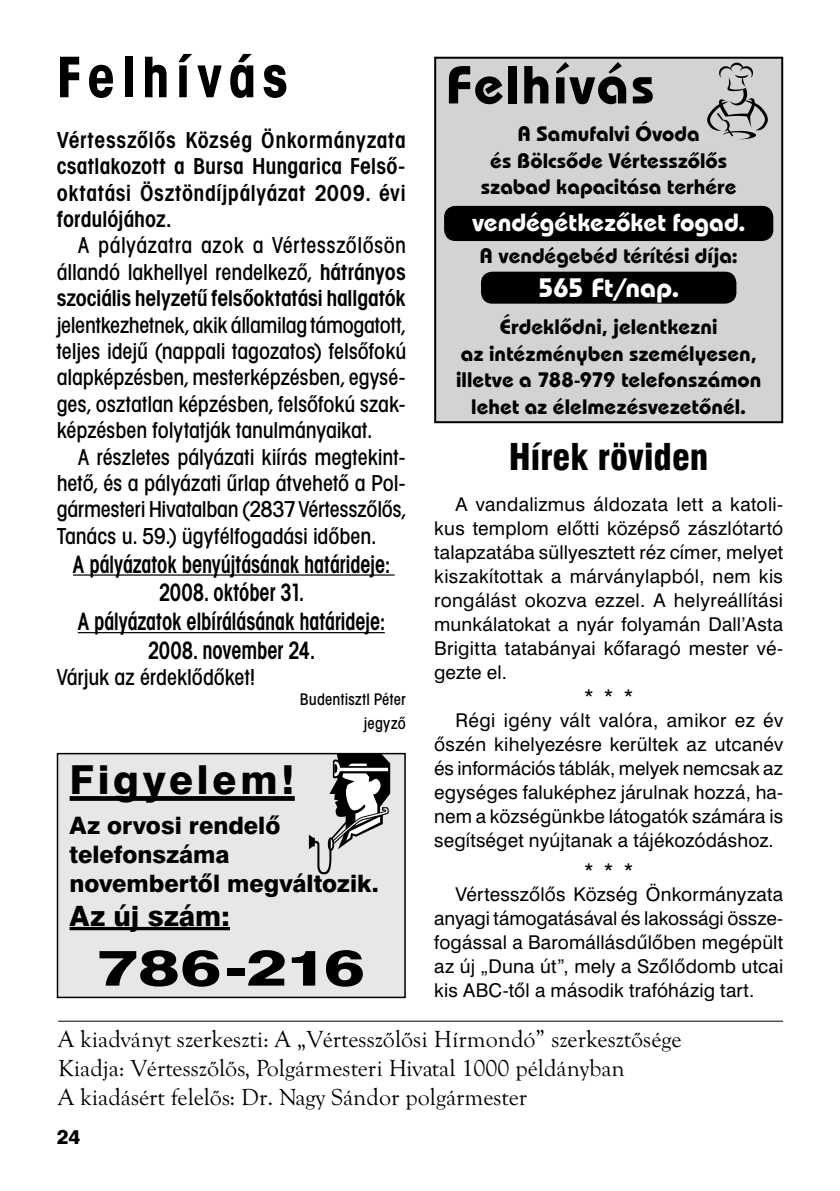
<style>
.page{position:relative;width:840px;height:1191px;background:#fff}
.page>*{position:absolute;margin:0;border:0;box-sizing:border-box;transform-origin:0 0}
.t1{font:700 56px "Avant Garde Cn PFL";letter-spacing:.115em;color:#000}
.t2{font:700 56px "Bauhaus PFL";letter-spacing:.035em;color:#000}
.t3{font:50px "Swiss 721 Hv PFL";letter-spacing:-.02em;color:#000;scale:1.4 1}
.t4{font:40px "Swiss 721 Hv PFL";letter-spacing:.095em;color:#000}
.t5{font:36px "Swiss 721 Blk Cn PFL";color:#000}
.t6{font:700 28px "Bauhaus PFL";letter-spacing:-.01em;color:#fff}
.t7{font:28px "Swiss 721 Hv PFL";letter-spacing:.005em;color:#000}
.t8{font:700 26px "Bauhaus PFL";letter-spacing:-.005em;color:#fff}
.t9{font:24px/28.8px "Goudy OSPFL";color:#000}
.t10{font:24px/28.8px "Avant Garde Dm Cn PFL";letter-spacing:.005em;color:#000;text-align:center;scale:.85 1}
.t11{font:24px/28.8px "Swiss 721 Hv PFL";color:#000}
.t12{font:22px/26.4px "Avant Garde Md Cn PFL";letter-spacing:.005em;color:#000;text-align:justify}
.t13{font:700 22px/26.4px "Bauhaus PFL";letter-spacing:.005em;color:#000;text-align:center}
.t14{font:22px/26.4px "Avant Garde Dm Cn PFL";letter-spacing:.005em;color:#000;text-align:justify}
.t15{font:20px "Swiss 721 Hv PFL";color:#000}
.t16{font:19px "Swiss 721 PFL";letter-spacing:.01em;color:#000}
.t17{font:16px/24px "Avant Garde Md Cn PFL";letter-spacing:.02em;color:#000;text-align:right}
.s1{font-family:"Avant Garde Dm Cn PFL"}
</style>
<div class="page">
<div style="left:435px;top:58px;width:346px;height:364px;background:#d1d3d4"></div>
<div style="left:434px;top:57px;width:348px;height:366px;border:2px solid #000"></div>
<div style="left:480px;top:272px;width:256px;height:32px;background:#000;border-radius:11px"></div>
<div style="left:444px;top:206px;width:328px;height:35px;background:#000;border-radius:11px"></div>
<hr style="left:58px;top:1020px;width:724px;height:1px;background:#000">
<hr style="left:73px;top:574px;width:321px;height:1px;background:#000">
<hr style="left:78px;top:632px;width:306px;height:1px;background:#000">
<div style="left:57px;top:753px;width:348px;height:244px;background:#e6e7e8"></div>
<div style="left:70px;top:796px;width:224px;height:5px;background:#000"></div>
<hr style="left:70px;top:927px;width:160px;height:3px;background:#000">
<div style="left:57px;top:753px;width:348px;height:245px;border:2px solid #000"></div>
<svg style="left:309px;top:753px;width:81px;height:121px"></svg>
<svg style="left:707px;top:63px;width:60px;height:76px"></svg>
<h1 class="t1" style="left:57px;top:41px;width:233px">Felhívás</h1>
<p class="t14" style="left:57px;top:126px;width:350px">Vértesszőlős Község Önkormányzata csatlakozott a Bursa Hungarica Felső&shy;oktatási Ösztöndíjpályázat 2009. évi fordulójához.</p>
<p class="t12" style="left:57px;top:232px;width:350px;text-align:right">A pályázatra azok a Vértesszőlősön állandó lakhellyel rendelkező, <span class="s1">hátrányos</span></p>
<p class="t14" style="left:57px;top:285px;width:350px">szociális helyzetű felsőoktatási hallgatók</p>
<p class="t12" style="left:57px;top:311px;width:350px">jelentkezhetnek, akik államilag támogatott, teljes idejű (nappali tagozatos) felsőfokú alapképzésben, mesterképzésben, egysé&shy;ges, osztatlan képzésben, felsőfokú szak&shy;képzésben folytatják tanulmányaikat.</p>
<p class="t12" style="left:57px;top:443px;width:350px;text-indent:21px">A részletes pályázati kiírás megtekint&shy;hető, és a pályázati űrlap átvehető a Pol&shy;gármesteri Hivatalban (2837 Vértesszőlős, Tanács u. 59.) ügyfélfogadási időben.</p>
<p class="t10" style="left:73px;top:549px;width:374px">A pályázatok benyújtásának határideje:<br>2008. október 31.<br>A pályázatok elbírálásának határideje:<br>2008. november 24.</p>
<p class="t12" style="left:57px;top:664px;width:199px">Várjuk az érdeklődőket!</p>
<p class="t17" style="left:300px;top:686px;width:107px">Budentisztl Péter jegyző</p>
<h3 class="t4" style="left:70px;top:755px;width:226px">Figyelem!</h3>
<p class="t11" style="left:70px;top:811px;width:310px">Az orvosi rendelő telefonszáma novembertől megváltozik.</p>
<h3 class="t7" style="left:70px;top:898px;width:162px">Az új szám:</h3>
<h2 class="t3" style="left:97px;top:937px;width:192px">786-216</h2>
<h1 class="t2" style="left:445px;top:51px;width:210px">Felhívás</h1>
<p class="t13" style="left:480px;top:120px;width:257px">A Samufalvi Óvoda<br>és Bölcsőde Vértesszőlős szabad kapacitása terhére</p>
<h3 class="t8" style="left:472px;top:207px;width:274px">vendégétkezőket fogad.</h3>
<p class="t13" style="left:479px;top:242px;width:259px">A vendégebéd térítési díja:</p>
<h3 class="t6" style="left:538px;top:271px;width:142px">565 Ft/nap.</h3>
<p class="t13" style="left:456px;top:313px;width:307px">Érdeklődni, jelentkezni<br>az intézményben személyesen, illetve a 788-979 telefonszámon lehet az élelmezésvezetőnél.</p>
<h3 class="t5" style="left:508px;top:435px;width:201px">Hírek röviden</h3>
<p class="t16" style="left:455px;top:493px;width:329px">A vandalizmus áldozata lett a katoli-</p>
<p class="t16" style="left:434px;top:517px;width:350px">kus templom előtti középső zászlótartó</p>
<p class="t16" style="left:434px;top:541px;width:350px">talapzatába süllyesztett réz címer, melyet</p>
<p class="t16" style="left:434px;top:565px;width:350px">kiszakítottak a márványlapból, nem kis</p>
<p class="t16" style="left:434px;top:589px;width:350px">rongálást okozva ezzel. A helyreállítási</p>
<p class="t16" style="left:434px;top:613px;width:350px">munkálatokat a nyár folyamán Dall’Asta</p>
<p class="t16" style="left:434px;top:637px;width:350px">Brigitta tatabányai kőfaragó mester vé-</p>
<p class="t16" style="left:434px;top:661px;width:74px">gezte el.</p>
<p class="t16" style="left:583px;top:685px;width:51px">* * *</p>
<p class="t16" style="left:455px;top:709px;width:329px">Régi igény vált valóra, amikor ez év</p>
<p class="t16" style="left:434px;top:733px;width:350px">őszén kihelyezésre kerültek az utcanév</p>
<p class="t16" style="left:434px;top:757px;width:350px">és információs táblák, melyek nemcsak az</p>
<p class="t16" style="left:434px;top:781px;width:350px">egységes faluképhez járulnak hozzá, ha-</p>
<p class="t16" style="left:434px;top:805px;width:350px">nem a községünkbe látogatók számára is</p>
<p class="t16" style="left:434px;top:829px;width:341px">segítséget nyújtanak a tájékozódáshoz.</p>
<p class="t16" style="left:583px;top:858px;width:51px">* * *</p>
<p class="t16" style="left:455px;top:882px;width:329px">Vértesszőlős Község Önkormányzata</p>
<p class="t16" style="left:434px;top:906px;width:350px">anyagi támogatásával és lakossági össze-</p>
<p class="t16" style="left:434px;top:930px;width:350px">fogással a Baromállásdűlőben megépült</p>
<p class="t16" style="left:434px;top:954px;width:350px">az új „Duna út”, mely a Szőlődomb utcai</p>
<p class="t16" style="left:434px;top:978px;width:321px">kis ABC-től a második trafóházig tart.</p>
<p class="t9" style="left:58px;top:1025px;width:624px">A kiadványt szerkeszti: A „Vértesszõlõsi Hírmondó” szerkesztõsége<br>Kiadja: Vértesszõlõs, Polgármesteri Hivatal 1000 példányban<br>A kiadásért felelõs: Dr. Nagy Sándor polgármester</p>
<p class="t15" style="left:57px;top:1124px;width:25px">24</p>
</div>
